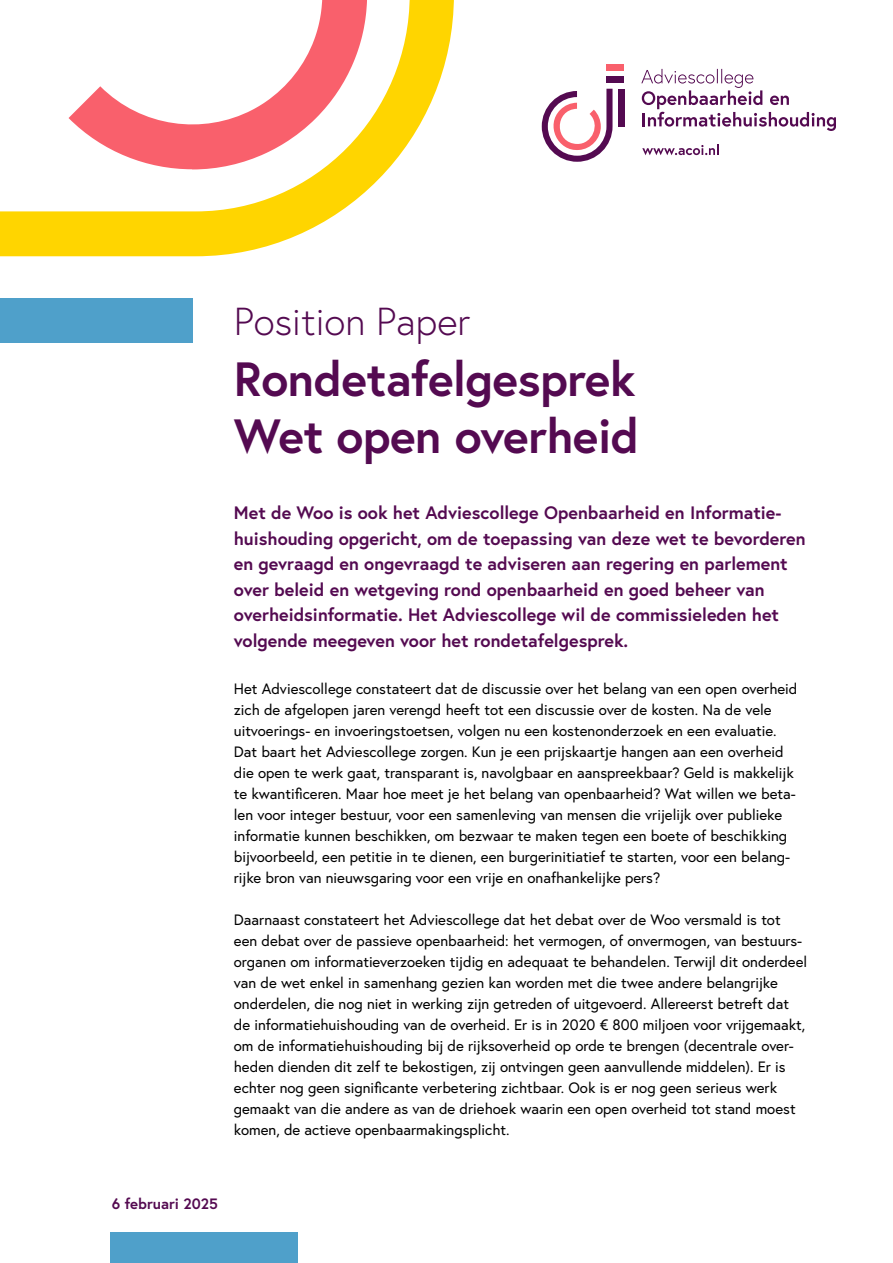
<style>
.page{position:relative;width:893px;height:1263px;background:#fff}
.page>*{position:absolute;margin:0;border:0;box-sizing:border-box;transform-origin:0 0}
.H1_-_Titel{font:700 48px/57px "Europa";letter-spacing:-.01em;color:#540a51}
.P_-_Subtitel{font:300 39px "Europa";color:#540a51}
.P_-_Intro{font:700 18px/25.5px "Europa";color:#540a51}
.P_-_Plat{font:15px/21px "Europa";color:#000}
.t1{font:700 15px "Europa";color:#540a51}
</style>
<div class="page">
<div style="left:111px;top:1233px;width:187px;height:30px;background:#4fa0ca"></div>
<svg style="left:0;top:0;width:454px;height:256px"></svg>
<div style="left:0;top:298px;width:192px;height:45px;background:#4fa0ca"></div>
<svg style="left:69px;top:0;width:298px;height:169px"></svg>
<svg style="left:641px;top:69px;width:195px;height:62px"></svg>
<div style="left:618px;top:89px;width:6px;height:37px;background:#540a51"></div>
<div style="left:606px;top:77px;width:18px;height:6px;background:#540a51"></div>
<div style="left:606px;top:65px;width:18px;height:6px;background:#f9606c"></div>
<svg style="left:542px;top:89px;width:70px;height:73px"></svg>
<svg style="left:642px;top:144px;width:77px;height:11px"></svg>
<p class="P_-_Subtitel" style="left:234px;top:297px;width:238px">Position Paper</p>
<h1 class="H1_-_Titel" style="left:234px;top:349px;width:407px">Rondetafelgesprek<br>Wet open overheid</h1>
<p class="P_-_Intro" style="left:234px;top:500px;width:573px">Met de Woo is ook het Adviescollege Openbaarheid en Informatie&shy;huishouding opgericht, om de toepassing van deze wet te bevorderen en gevraagd en ongevraagd te adviseren aan regering en parlement over beleid en wetgeving rond openbaarheid en goed beheer van overheidsinformatie. Het Adviescollege wil de commissieleden het volgende meegeven voor het rondetafelgesprek.</p>
<p class="P_-_Plat" style="left:234px;top:678px;width:565px">Het Adviescollege constateert dat de discussie over het belang van een open overheid zich de afgelopen jaren verengd heeft tot een discussie over de kosten. Na de vele uitvoerings- en invoeringstoetsen, volgen nu een kostenonderzoek en een evaluatie.<br>Dat baart het Adviescollege zorgen. Kun je een prijskaartje hangen aan een overheid die open te werk gaat, transparant is, navolgbaar en aanspreekbaar? Geld is makkelijk te kwantificeren. Maar hoe meet je het belang van openbaarheid? Wat willen we beta&shy;len voor integer bestuur, voor een samenleving van mensen die vrijelijk over publieke informatie kunnen beschikken, om bezwaar te maken tegen een boete of beschikking bijvoorbeeld, een petitie in te dienen, een burgerinitiatief te starten, voor een belang&shy;rijke bron van nieuwsgaring voor een vrije en onafhankelijke pers?</p>
<p class="P_-_Plat" style="left:234px;top:909px;width:575px">Daarnaast constateert het Adviescollege dat het debat over de Woo versmald is tot een debat over de passieve openbaarheid: het vermogen, of onvermogen, van bestuurs&shy;organen om informatieverzoeken tijdig en adequaat te behandelen. Terwijl dit onderdeel van de wet enkel in samenhang gezien kan worden met die twee andere belangrijke onderdelen, die nog niet in werking zijn getreden of uitgevoerd. Allereerst betreft dat de informatiehuishouding van de overheid. Er is in 2020 € 800 miljoen voor vrijgemaakt, om de informatiehuishouding bij de rijksoverheid op orde te brengen (decentrale over&shy;heden dienden dit zelf te bekostigen, zij ontvingen geen aanvullende middelen). Er is echter nog geen significante verbetering zichtbaar. Ook is er nog geen serieus werk gemaakt van die andere as van de driehoek waarin een open overheid tot stand moest komen, de actieve openbaarmakingsplicht.</p>
<p class="t1" style="left:112px;top:1193px;width:108px">6 februari 2025</p>
</div>
